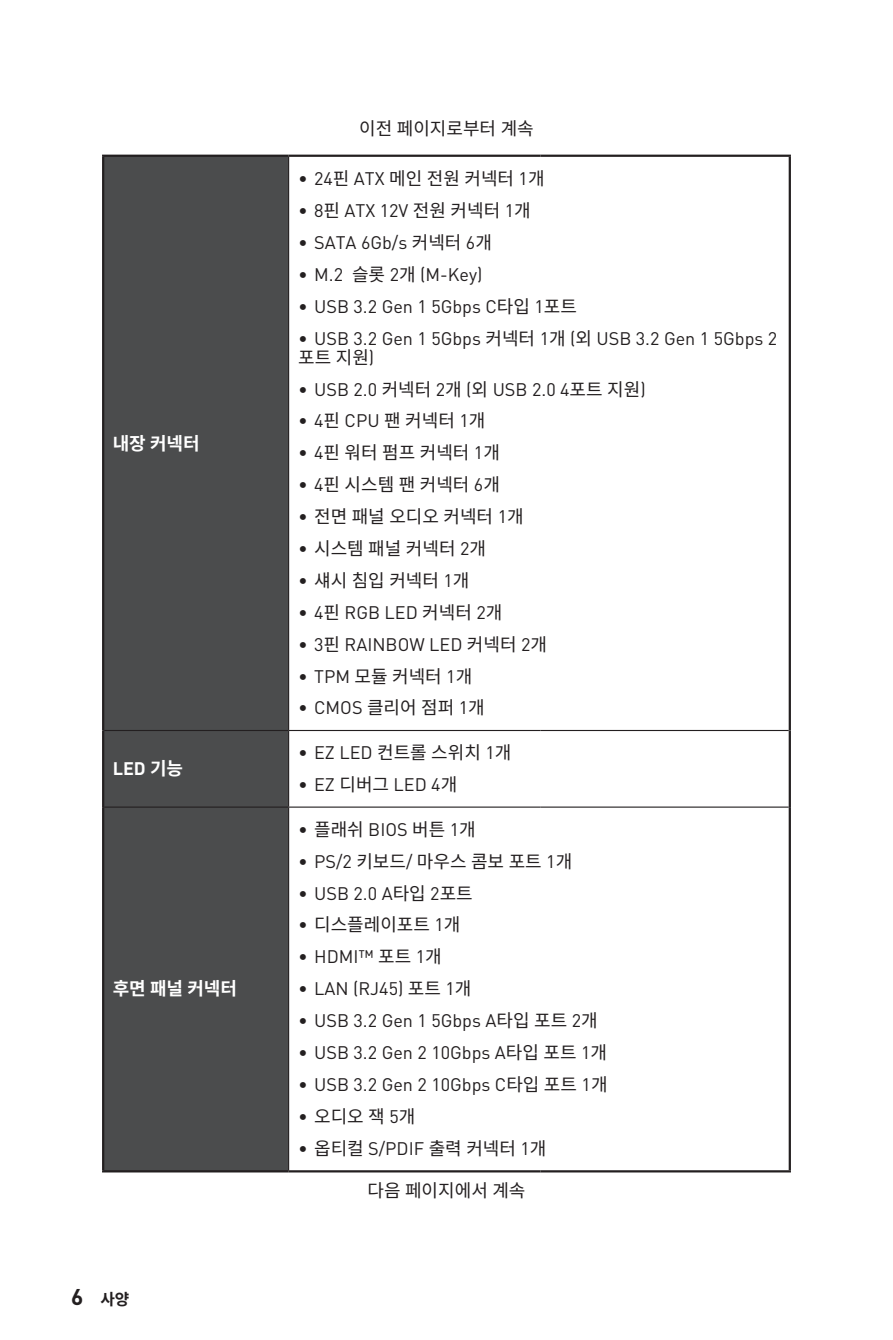
<style>
.page{position:relative;width:893px;height:1340px;background:#fff}
.page>*{position:absolute;margin:0;border:0;box-sizing:border-box;transform-origin:0 0}
.t1{font:18px/31.9px "MSI Din Pro Noto CJK";color:#231f20}
.t2{font:700 18px "MSI Din Pro Noto CJK";color:#fff}
.t3{font:700 15.75px "MSI Din Pro Noto CJK";color:#231f20}
.s1{font-size:22.5px}
.s2{font-weight:700}
</style>
<div class="page">
<svg style="left:104px;top:157px;width:184px;height:1013px;background:#474849"></svg>
<hr style="left:789px;top:157px;width:2px;height:573px;background:#231f20">
<hr style="left:789px;top:730px;width:2px;height:77px;background:#231f20">
<hr style="left:789px;top:807px;width:2px;height:363px;background:#231f20">
<hr style="left:102px;top:1170px;width:187px;height:2px;background:#231f20">
<hr style="left:289px;top:1170px;width:251px;height:2px;background:#231f20">
<hr style="left:540px;top:1170px;width:251px;height:2px;background:#231f20">
<hr style="left:102px;top:157px;width:2px;height:573px;background:#231f20">
<hr style="left:102px;top:730px;width:2px;height:77px;background:#231f20">
<hr style="left:102px;top:807px;width:2px;height:363px;background:#231f20">
<hr style="left:288px;top:157px;width:1px;height:573px;background:#231f20">
<hr style="left:288px;top:731px;width:1px;height:75px;background:#231f20">
<hr style="left:288px;top:807px;width:1px;height:363px;background:#231f20">
<hr style="left:102px;top:155px;width:187px;height:2px;background:#231f20">
<hr style="left:289px;top:155px;width:251px;height:2px;background:#231f20">
<hr style="left:540px;top:155px;width:251px;height:2px;background:#231f20">
<hr style="left:104px;top:730px;width:185px;height:1px;background:#231f20">
<hr style="left:289px;top:730px;width:251px;height:1px;background:#231f20">
<hr style="left:540px;top:730px;width:249px;height:1px;background:#231f20">
<hr style="left:104px;top:806px;width:185px;height:1px;background:#231f20">
<hr style="left:289px;top:806px;width:251px;height:1px;background:#231f20">
<hr style="left:540px;top:806px;width:249px;height:1px;background:#231f20">
<p class="t2" style="left:113px;top:433px;width:88px">내장 커넥터</p>
<p class="t2" style="left:113px;top:758px;width:72px">LED 기능</p>
<p class="t2" style="left:113px;top:978px;width:126px">후면 패널 커넥터</p>
<p class="t3" style="left:71px;top:1289px;width:60px"><span class="s1">6</span> 사양</p>
<p class="t1" style="left:359px;top:113px;width:176px">이전 페이지로부터 계속</p>
<p class="t1" style="left:298px;top:163px;width:481px"><span class="s2">∙</span> 24핀 ATX 메인 전원 커넥터 1개<br><span class="s2">∙</span> 8핀 ATX 12V 전원 커넥터 1개<br><span class="s2">∙</span> SATA 6Gb/s 커넥터 6개<br><span class="s2">∙</span> M.2 슬롯 2개 (M-Key)<br><span class="s2">∙</span> USB 3.2 Gen 1 5Gbps C타입 1포트<br><span class="s2">∙</span> USB 3.2 Gen 1 5Gbps 커넥터 1개 (외 USB 3.2 Gen 1 5Gbps 2</p>
<p class="t1" style="left:298px;top:341px;width:349px">포트 지원)<br><span class="s2">∙</span> USB 2.0 커넥터 2개 (외 USB 2.0 4포트 지원) <span class="s2">∙</span> 4핀 CPU 팬 커넥터 1개<br><span class="s2">∙</span> 4핀 워터 펌프 커넥터 1개<br><span class="s2">∙</span> 4핀 시스템 팬 커넥터 6개<br><span class="s2">∙</span> 전면 패널 오디오 커넥터 1개<br><span class="s2">∙</span> 시스템 패널 커넥터 2개<br><span class="s2">∙</span> 섀시 침입 커넥터 1개<br><span class="s2">∙</span> 4핀 RGB LED 커넥터 2개<br><span class="s2">∙</span> 3핀 RAINBOW LED 커넥터 2개<br><span class="s2">∙</span> TPM 모듈 커넥터 1개<br><span class="s2">∙</span> CMOS 클리어 점퍼 1개</p>
<p class="t1" style="left:298px;top:737px;width:215px"><span class="s2">∙</span> EZ LED 컨트롤 스위치 1개 <span class="s2">∙</span> EZ 디버그 LED 4개</p>
<p class="t1" style="left:298px;top:813px;width:311px"><span class="s2">∙</span> 플래쉬 BIOS 버튼 1개<br><span class="s2">∙</span> PS/2 키보드/ 마우스 콤보 포트 1개<br><span class="s2">∙</span> USB 2.0 A타입 2포트<br><span class="s2">∙</span> 디스플레이포트 1개<br><span class="s2">∙</span> HDMI™ 포트 1개<br><span class="s2">∙</span> LAN (RJ45) 포트 1개<br><span class="s2">∙</span> USB 3.2 Gen 1 5Gbps A타입 포트 2개 <span class="s2">∙</span> USB 3.2 Gen 2 10Gbps A타입 포트 1개 <span class="s2">∙</span> USB 3.2 Gen 2 10Gbps C타입 포트 1개 <span class="s2">∙</span> 오디오 잭 5개<br><span class="s2">∙</span> 옵티컬 S/PDIF 출력 커넥터 1개</p>
<p class="t1" style="left:367px;top:1174px;width:160px">다음 페이지에서 계속</p>
</div>
